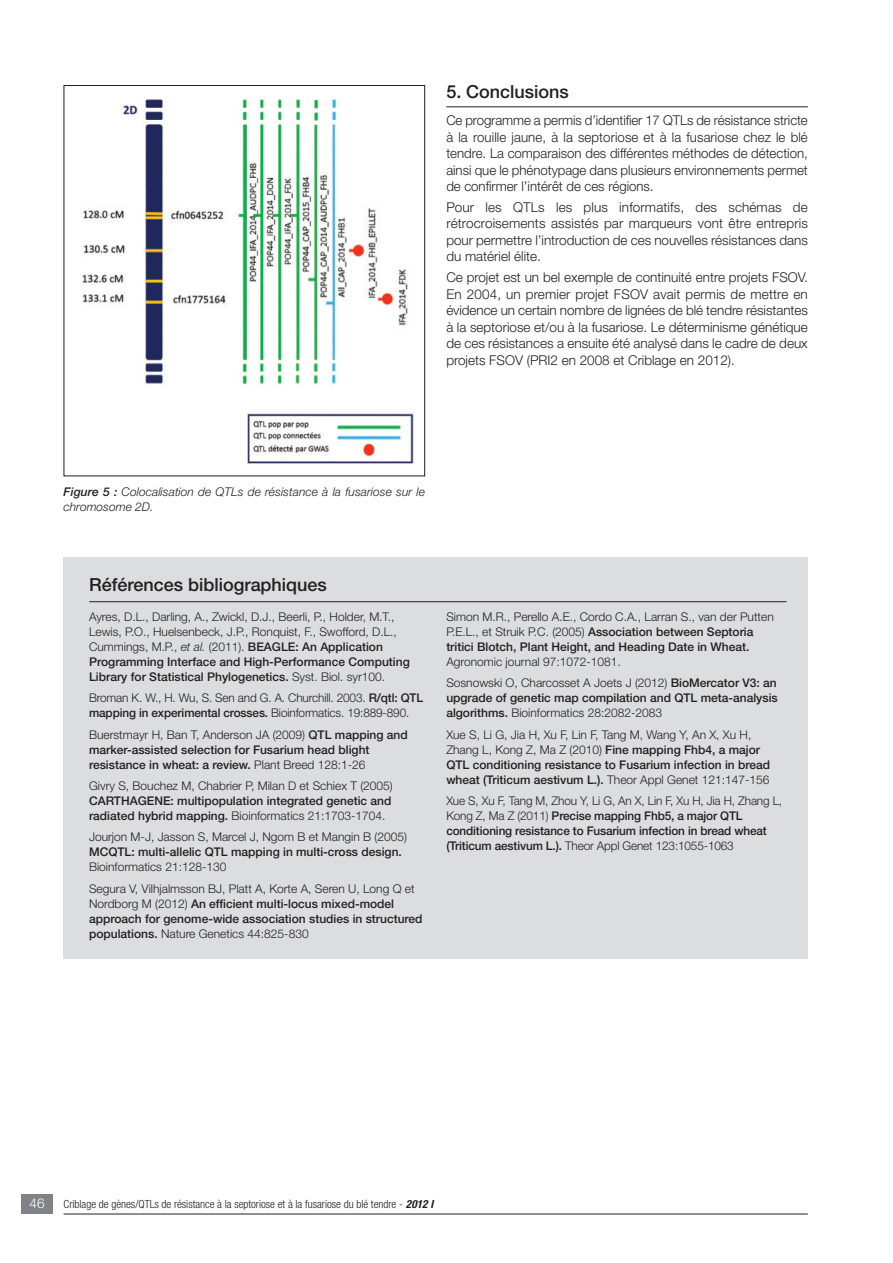
<style>
.page{position:relative;width:893px;height:1263px;background:#fff}
.page>*{position:absolute;margin:0;border:0;box-sizing:border-box;transform-origin:0 0}
.t1{font:500 18px "Helvetica Neue";color:#231f20}
.t2{font:300 13.5px/16.5px "Helvetica Neue";color:#231f20;text-align:justify}
.t3{font:300 13.5px "Helvetica Neue";color:#fff}
.t4{font:500 12px/15px "Helvetica Neue";color:#231f20}
.t5{font:300 12px/15px "Helvetica Neue";color:#231f20}
.t6{font:italic 300 12px/15px "Helvetica Neue";letter-spacing:.005em;color:#231f20}
.t7{font:300 condensed 11.25px "Helvetica Neue";color:#231f20}
.s1{font-weight:500}
.s2{font-style:italic}
.s3{font-weight:300}
.s4{font-weight:700;font-style:italic}
</style>
<div class="page">
<div style="left:64px;top:557px;width:744px;height:402px;background:#dcddde"></div>
<hr style="left:89px;top:601px;width:697px;height:1px;background:#231f20">
<div style="left:21px;top:1194px;width:32px;height:20px;background:#808285"></div>
<hr style="left:64px;top:1214px;width:744px;height:1px;background:#231f20">
<hr style="left:446px;top:106px;width:362px;height:1px;background:#231f20">
<img style="left:82px;top:98px;width:331px;height:365px">
<div style="left:64px;top:85px;width:361px;height:391px;border:1px solid #231f20"></div>
<h1 class="t1" style="left:446px;top:85px;width:124px">5. Conclusions</h1>
<p class="t2" style="left:446px;top:113px;width:363px">Ce programme a permis d’identifier 17 QTLs de résistance stricte à la rouille jaune, à la septoriose et à la fusariose chez le blé tendre. La comparaison des différentes méthodes de détection, ainsi que le phénotypage dans plusieurs environnements permet de confirmer l’intérêt de ces régions.</p>
<p class="t2" style="left:446px;top:200px;width:363px">Pour les QTLs les plus informatifs, des schémas de rétrocroisements assistés par marqueurs vont être entrepris pour permettre l’introduction de ces nouvelles résistances dans du matériel élite.</p>
<p class="t2" style="left:446px;top:270px;width:363px">Ce projet est un bel exemple de continuité entre projets FSOV.<br>En 2004, un premier projet FSOV avait permis de mettre en évidence un certain nombre de lignées de blé tendre résistantes à la septoriose et/ou à la fusariose. Le déterminisme génétique de ces résistances a ensuite été analysé dans le cadre de deux projets FSOV (PRI2 en 2008 et Criblage en 2012).</p>
<p class="t6" style="left:64px;top:485px;width:363px"><span class="s1">Figure 5 :</span> Colocalisation de QTLs de résistance à la fusariose sur le chromosome 2D.</p>
<h1 class="t1" style="left:89px;top:578px;width:239px">Références bibliographiques</h1>
<p class="t5" style="left:89px;top:610px;width:322px">Ayres, D.L., Darling, A., Zwickl, D.J., Beerli, P., Holder, M.T., Lewis, P.O., Huelsenbeck, J.P., Ronquist, F., Swofford, D.L., Cummings, M.P., <span class="s2">et al.</span> (2011). <span class="s1">BEAGLE: An Application Programming Interface and High-Performance Computing Library for Statistical Phylogenetics.</span> Syst. Biol. syr100.</p>
<p class="t5" style="left:89px;top:692px;width:335px">Broman K. W., H. Wu, S. Sen and G. A. Churchill. 2003. <span class="s1">R/qtl: QTL mapping in experimental crosses.</span> Bioinformatics. 19:889-890.</p>
<p class="t4" style="left:89px;top:728px;width:320px"><span class="s3">Buerstmayr H, Ban T, Anderson JA (2009)</span> QTL mapping and marker-assisted selection for Fusarium head blight resistance in wheat: a review. <span class="s3">Plant Breed 128:1-26</span></p>
<p class="t5" style="left:89px;top:779px;width:305px">Givry S, Bouchez M, Chabrier P, Milan D et Schiex T (2005)</p>
<p class="t4" style="left:89px;top:794px;width:304px">CARTHAGENE: multipopulation integrated genetic and radiated hybrid mapping. <span class="s3">Bioinformatics 21:1703-1704.</span></p>
<p class="t5" style="left:89px;top:831px;width:319px">Jourjon M-J, Jasson S, Marcel J, Ngom B et Mangin B (2005)</p>
<p class="t4" style="left:89px;top:846px;width:314px">MCQTL: multi-allelic QTL mapping in multi-cross design.</p>
<p class="t5" style="left:89px;top:858px;width:327px;line-height:21.5px">Bioinformatics 21:128-130<br>Segura V, Vilhjalmsson BJ, Platt A, Korte A, Seren U, Long Q et</p>
<p class="t4" style="left:89px;top:897px;width:335px"><span class="s3">Nordborg M (2012)</span> An efficient multi-locus mixed-model approach for genome-wide association studies in structured populations. <span class="s3">Nature Genetics 44:825-830</span></p>
<p class="t5" style="left:446px;top:610px;width:329px">Simon M.R., Perello A.E., Cordo C.A., Larran S., van der Putten<br>P.E.L., et Struik P.C. (2005) <span class="s1">Association between Septoria tritici Blotch, Plant Height, and Heading Date in Wheat.</span></p>
<p class="t5" style="left:446px;top:652px;width:332px;line-height:21.5px">Agronomic journal 97:1072-1081.<br>Sosnowski O, Charcosset A Joets J (2012) <span class="s1">BioMercator V3: an</span></p>
<p class="t4" style="left:446px;top:692px;width:333px">upgrade of genetic map compilation and QTL meta-analysis algorithms. <span class="s3">Bioinformatics 28:2082-2083</span></p>
<p class="t4" style="left:446px;top:728px;width:325px"><span class="s3">Xue S, Li G, Jia H, Xu F, Lin F, Tang M, Wang Y, An X, Xu H, Zhang L, Kong Z, Ma Z (2010)</span> Fine mapping Fhb4, a major QTL conditioning resistance to Fusarium infection in bread wheat (Triticum aestivum L.). <span class="s3">Theor Appl Genet 121:147-156</span></p>
<p class="t4" style="left:446px;top:794px;width:337px"><span class="s3">Xue S, Xu F, Tang M, Zhou Y, Li G, An X, Lin F, Xu H, Jia H, Zhang L, Kong Z, Ma Z (2011)</span> Precise mapping Fhb5, a major QTL conditioning resistance to Fusarium infection in bread wheat (Triticum aestivum L.). <span class="s3">Theor Appl Genet 123:1055-1063</span></p>
<p class="t3" style="left:30px;top:1199px;width:16px">46</p>
<p class="t7" style="left:64px;top:1200px;width:373px">Criblage de gènes/QTLs de résistance à la septoriose et à la fusariose du blé tendre - <span class="s4">2012 I</span></p>
</div>
